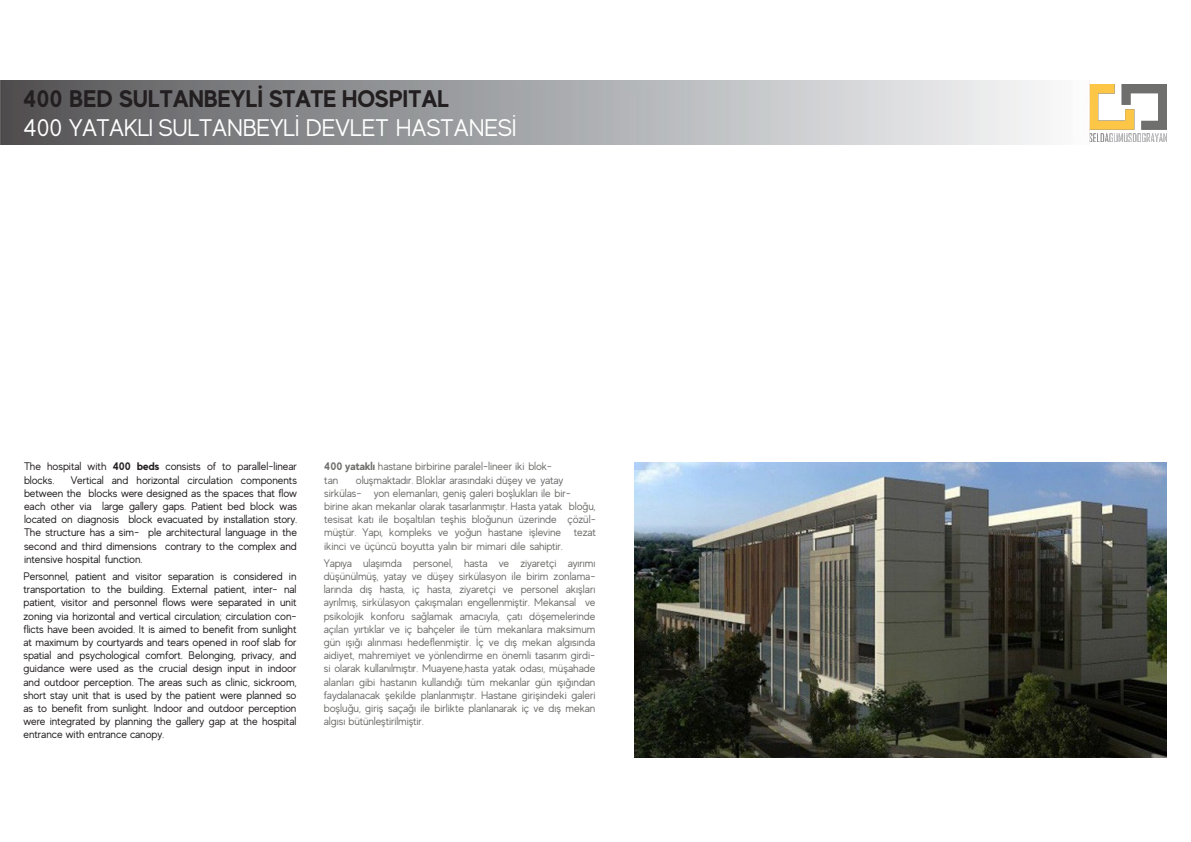
<style>
.page{position:relative;width:1191px;height:842px;background:#fff}
.page>*{position:absolute;margin:0;border:0;box-sizing:border-box;transform-origin:0 0}
.t1{font:24px "MADE Evolve Sans";letter-spacing:-.015em;color:#fff}
.t2{font:700 24px "MADE Evolve Sans";letter-spacing:-.015em;color:#231f20}
.t3{font:11px/13.2px "MADE Evolve Sans";letter-spacing:-.005em;color:#231f20;text-align:justify}
.t4{font:11px/13.2px "MADE Evolve Sans";letter-spacing:-.005em;color:#6e6e6c;text-align:justify}
.s1{font-weight:700}
</style>
<div class="page">
<img style="left:1089px;top:84px;width:77px;height:57px">
<img style="left:0;top:80px;width:1047px;height:64px">
<img style="left:635px;top:463px;width:532px;height:295px">
<h2 class="t2" style="left:23px;top:84px;width:428px">400 BED SULTANBEYLİ STATE HOSPITAL</h2>
<h2 class="t1" style="left:23px;top:113px;width:495px">400 YATAKLI SULTANBEYLİ DEVLET HASTANESİ</h2>
<p class="t3" style="left:24px;top:460px;width:275px">The hospital with <span class="s1">400 beds</span> consists of to parallel-linear blocks.</p>
<p class="t3" style="left:24px;top:473px;width:275px;text-indent:47px">Vertical and horizontal circulation components between the blocks were designed as the spaces that flow each other via large gallery gaps. Patient bed block was located on diagnosis block evacuated by installation story.<br>The structure has a sim- ple architectural language in the second and third dimensions contrary to the complex and intensive hospital function.</p>
<p class="t3" style="left:23px;top:569px;width:275px">Personnel, patient and visitor separation is considered in transportation to the building. External patient, inter- nal patient, visitor and personnel flows were separated in unit zoning via horizontal and vertical circulation; circulation con&shy;flicts have been avoided. It is aimed to benefit from sunlight at maximum by courtyards and tears opened in roof slab for spatial and psychological comfort. Belonging, privacy, and guidance were used as the crucial design input in indoor and outdoor perception. The areas such as clinic, sickroom, short stay unit that is used by the patient were planned so as to benefit from sunlight. Indoor and outdoor perception were integrated by planning the gallery gap at the hospital entrance with entrance canopy.</p>
<p class="t4" style="left:324px;top:460px;width:229px"><span class="s1">400 yataklı</span> hastane birbirine paralel-lineer iki blok-</p>
<p class="t4" style="left:324px;top:473px;width:16px">tan</p>
<p class="t4" style="left:356px;top:473px;width:209px">oluşmaktadır. Bloklar arasındaki düşey ve yatay</p>
<p class="t4" style="left:324px;top:486px;width:248px">sirkülas- yon elemanları, geniş galeri boşlukları ile bir-</p>
<p class="t4" style="left:324px;top:499px;width:273px">birine akan mekanlar olarak tasarlanmıştır. Hasta yatak bloğu, tesisat katı ile boşaltılan teşhis bloğunun üzerinde çözül&shy;müştür. Yapı, kompleks ve yoğun hastane işlevine tezat ikinci ve üçüncü boyutta yalın bir mimari dile sahiptir.</p>
<p class="t4" style="left:324px;top:556px;width:273px">Yapıya ulaşımda personel, hasta ve ziyaretçi ayırımı düşünülmüş, yatay ve düşey sirkülasyon ile birim zonlama&shy;larında dış hasta, iç hasta, ziyaretçi ve personel akışları ayrılmış, sirkülasyon çakışmaları engellenmiştir. Mekansal ve psikolojik konforu sağlamak amacıyla, çatı döşemelerinde açılan yırtıklar ve iç bahçeler ile tüm mekanlara maksimum gün ışığı alınması hedeflenmiştir. İç ve dış mekan algısında aidiyet, mahremiyet ve yönlendirme en önemli tasarım girdi&shy;si olarak kullanılmıştır. Muayene,hasta yatak odası, müşahade alanları gibi hastanın kullandığı tüm mekanlar gün ışığından faydalanacak şekilde planlanmıştır. Hastane girişindeki galeri boşluğu, giriş saçağı ile birlikte planlanarak iç ve dış mekan algısı bütünleştirilmiştir.</p>
</div>
